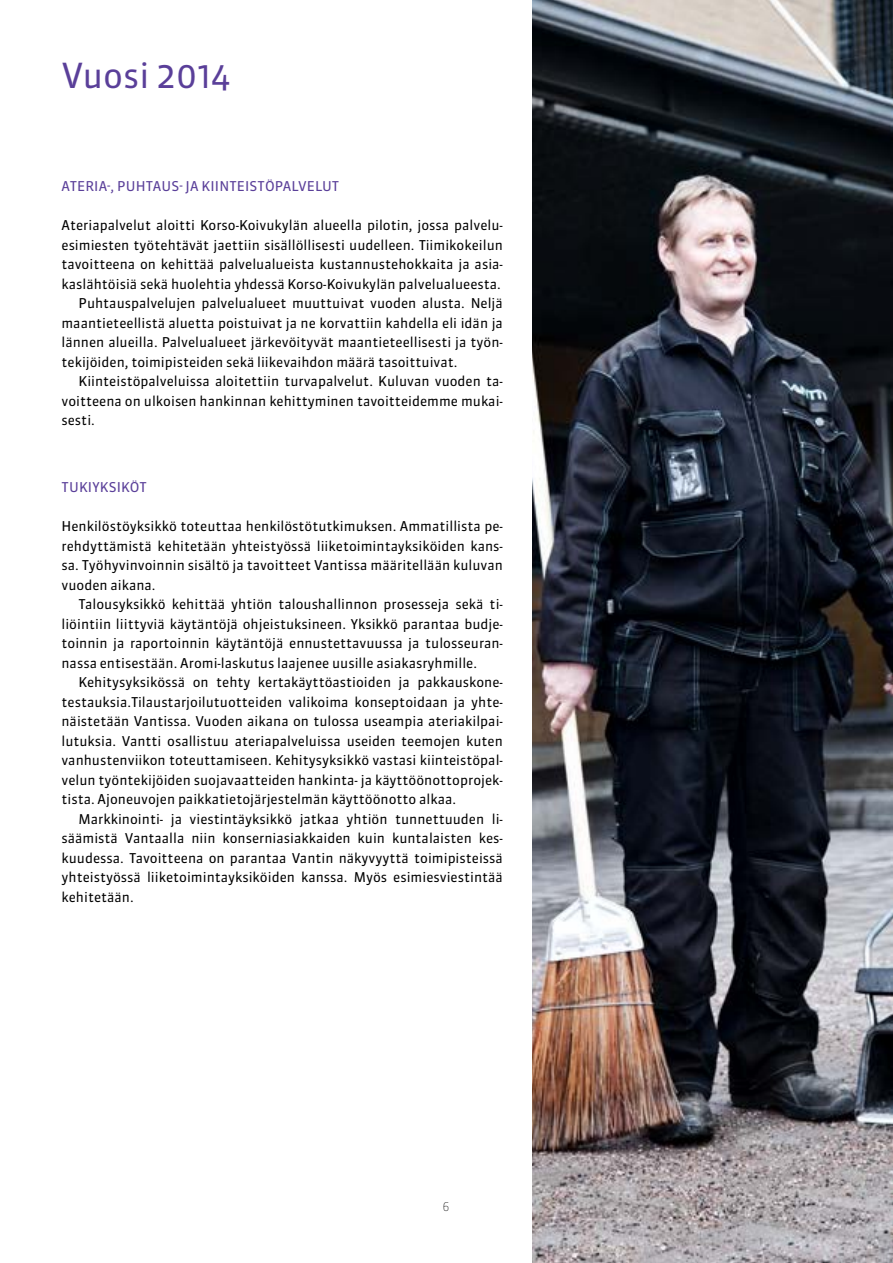
<style>
.page{position:relative;width:893px;height:1263px;background:#fff}
.page>*{position:absolute;margin:0;border:0;box-sizing:border-box;transform-origin:0 0}
.t1{font:34.5px "Sanuk OT";color:#5a3f99}
.t2{font:13.5px/19.5px "Sanuk OT";color:#000;text-align:justify}
.t3{font:13.5px "Sanuk OT";letter-spacing:.01em;color:#5a3f99}
.t4{font:100 12px "Sanuk OT";color:#000}
</style>
<div class="page">
<img style="left:532px;top:0;width:361px;height:1263px">
<h1 class="t1" style="left:62px;top:54px;width:170px">Vuosi 2014</h1>
<p class="t3" style="left:62px;top:178px;width:279px">ATERIA-, PUHTAUS- JA KIINTEISTÖPALVELUT</p>
<p class="t2" style="left:61px;top:215px;width:443px">Ateriapalvelut aloitti Korso-Koivukylän alueella pilotin, jossa palvelu-</p>
<p class="t2" style="left:61px;top:235px;width:443px">esimiesten työtehtävät jaettiin sisällöllisesti uudelleen. Tiimikokeilun</p>
<p class="t2" style="left:61px;top:254px;width:443px">tavoitteena on kehittää palvelualueista kustannustehokkaita ja asia-</p>
<p class="t2" style="left:61px;top:274px;width:441px">kaslähtöisiä sekä huolehtia yhdessä Korso-Koivukylän palvelualueesta.</p>
<p class="t2" style="left:79px;top:293px;width:426px">Puhtauspalvelujen palvelualueet muuttuivat vuoden alusta. Neljä</p>
<p class="t2" style="left:61px;top:313px;width:443px">maantieteellistä aluetta poistuivat ja ne korvattiin kahdella eli idän ja</p>
<p class="t2" style="left:61px;top:332px;width:443px">lännen alueilla. Palvelualueet järkevöityvät maantieteellisesti ja työn-</p>
<p class="t2" style="left:61px;top:352px;width:397px">tekijöiden, toimipisteiden sekä liikevaihdon määrä tasoittuivat.</p>
<p class="t2" style="left:79px;top:371px;width:426px">Kiinteistöpalveluissa aloitettiin turvapalvelut. Kuluvan vuoden ta-</p>
<p class="t2" style="left:61px;top:391px;width:443px">voitteena on ulkoisen hankinnan kehittyminen tavoitteidemme mukai-</p>
<p class="t2" style="left:61px;top:410px;width:35px">sesti.</p>
<p class="t3" style="left:62px;top:479px;width:87px">TUKIYKSIKÖT</p>
<p class="t2" style="left:61px;top:517px;width:443px">Henkilöstöyksikkö toteuttaa henkilöstötutkimuksen. Ammatillista pe&shy;rehdyttämistä kehitetään yhteistyössä liiketoimintayksiköiden kans&shy;sa. Työhyvinvoinnin sisältö ja tavoitteet Vantissa määritellään kuluvan vuoden aikana.</p>
<p class="t2" style="left:61px;top:595px;width:443px;text-indent:17px">Talousyksikkö kehittää yhtiön taloushallinnon prosesseja sekä ti&shy;liöintiin liittyviä käytäntöjä ohjeistuksineen. Yksikkö parantaa budje&shy;toinnin ja raportoinnin käytäntöjä ennustettavuussa ja tulosseuran&shy;nassa entisestään. Aromi-laskutus laajenee uusille asiakasryhmille.</p>
<p class="t2" style="left:61px;top:673px;width:443px;text-indent:17px">Kehitysyksikössä on tehty kertakäyttöastioiden ja pakkauskone&shy;testauksia.Tilaustarjoilutuotteiden valikoima konseptoidaan ja yhte&shy;näistetään Vantissa. Vuoden aikana on tulossa useampia ateriakilpai&shy;lutuksia. Vantti osallistuu ateriapalveluissa useiden teemojen kuten vanhustenviikon toteuttamiseen. Kehitysyksikkö vastasi kiinteistöpal&shy;velun työntekijöiden suojavaatteiden hankinta- ja käyttöönottoprojek&shy;tista. Ajoneuvojen paikkatietojärjestelmän käyttöönotto alkaa.</p>
<p class="t2" style="left:61px;top:809px;width:443px;text-indent:17px">Markkinointi- ja viestintäyksikkö jatkaa yhtiön tunnettuuden li&shy;säämistä Vantaalla niin konserniasiakkaiden kuin kuntalaisten kes&shy;kuudessa. Tavoitteena on parantaa Vantin näkyvyyttä toimipisteissä yhteistyössä liiketoimintayksiköiden kanssa. Myös esimiesviestintää kehitetään.</p>
<p class="t4" style="left:443px;top:1199px;width:8px">6</p>
</div>
